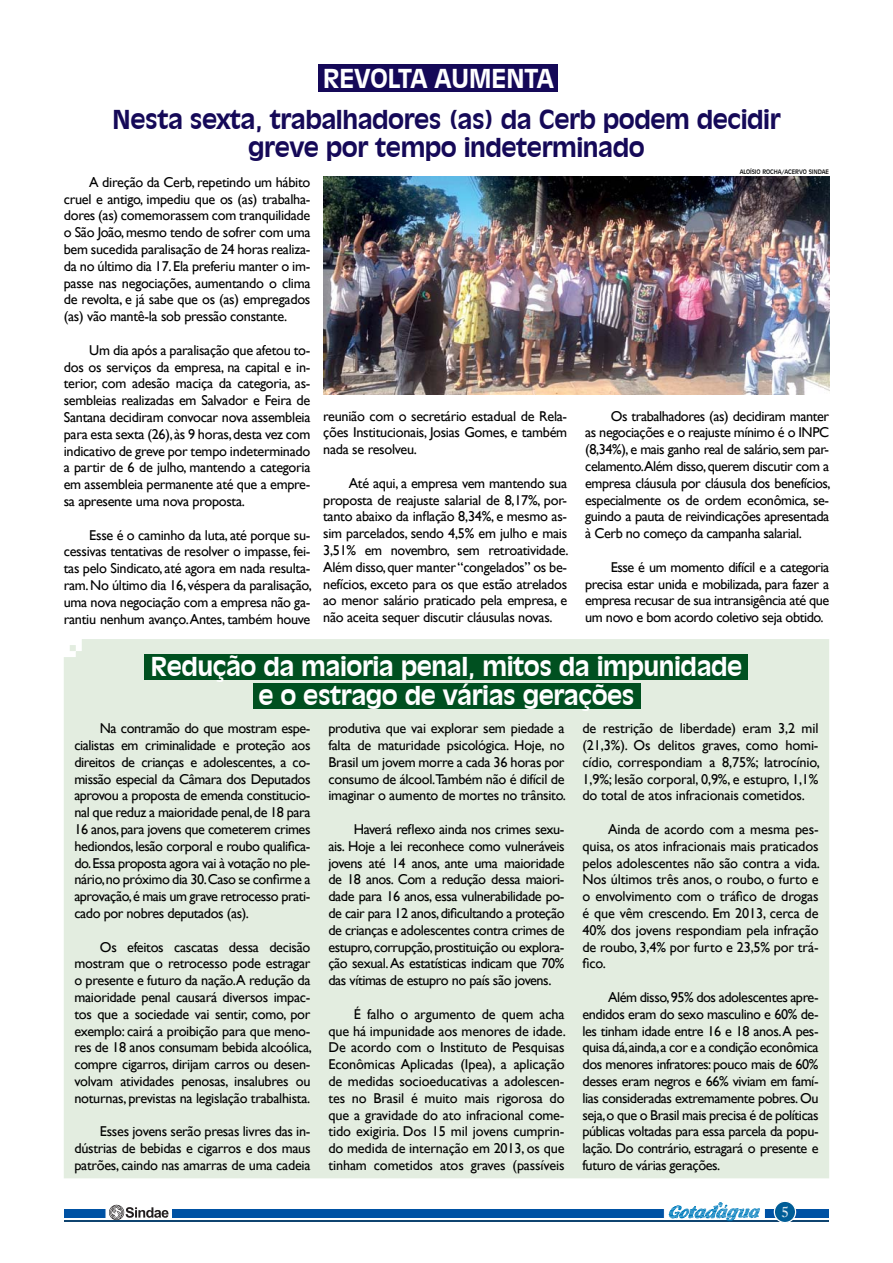
<style>
.page{position:relative;width:893px;height:1263px;background:#fff}
.page>*{position:absolute;margin:0;border:0;box-sizing:border-box;transform-origin:0 0}
.t1{font:700 25.5px/28.5px "Incised 901 BT";letter-spacing:-.02em;color:#fff;text-align:center}
.t2{font:700 25.5px/28.5px "Incised 901 BT";letter-spacing:-.02em;color:#150958;text-align:center}
.t3{font:15px "Imprint MT Shadow";color:#fafafb}
.t4{font:14.25px/16.8px "Gill Sans";letter-spacing:-.02em;color:#000;text-align:justify}
.t5{font:6px "Incised 901 BT";letter-spacing:-.01em;color:#000}
</style>
<div class="page">
<div style="left:64px;top:639px;width:765px;height:539px;background:#e3ede0"></div>
<div style="left:318px;top:64px;width:240px;height:28px;background:#150958"></div>
<img style="left:323px;top:177px;width:506px;height:217px">
<div style="left:145px;top:654px;width:603px;height:25px;background:#005020"></div>
<div style="left:253px;top:684px;width:387px;height:25px;background:#005020"></div>
<div style="left:65px;top:1209px;width:764px;height:9px;background:#0052a4"></div>
<div style="left:106px;top:1197px;width:66px;height:30px;background:#fff"></div>
<div style="left:664px;top:1196px;width:101px;height:29px;background:#fff"></div>
<hr style="left:65px;top:1221px;width:764px;height:1px;background:#0f4470">
<div style="left:774px;top:1201px;width:22px;height:21px;background:#f6f8fa;border-radius:50%"></div>
<div style="left:774px;top:1201px;width:22px;height:22px;background:#005d97;border:1px solid #fff;border-radius:50%"></div>
<svg style="left:669px;top:1202px;width:91px;height:19px"></svg>
<svg style="left:109px;top:1205px;width:60px;height:15px"></svg>
<h1 class="t1" style="left:323px;top:64px;width:233px">REVOLTA AUMENTA</h1>
<h1 class="t2" style="left:112px;top:105px;width:670px">Nesta sexta, trabalhadores (as) da Cerb podem decidir greve por tempo indeterminado</h1>
<p class="t5" style="left:740px;top:168px;width:91px">ALOÍSIO ROCHA/ACERVO SINDAE</p>
<p class="t4" style="left:64px;top:173px;width:248px;text-indent:26px">A direção da Cerb, repetindo um hábito cruel e antigo, impediu que os (as) trabalha&shy;dores (as) comemorassem com tranquilidade o São João, mesmo tendo de sofrer com uma bem sucedida paralisação de 24 horas realiza&shy;da no último dia 17. Ela preferiu manter o im&shy;passe nas negociações, aumentando o clima de revolta, e já sabe que os (as) empregados (as) vão mantê-la sob pressão constante.</p>
<p class="t4" style="left:64px;top:341px;width:248px;text-indent:26px">Um dia após a paralisação que afetou to&shy;dos os serviços da empresa, na capital e in&shy;terior, com adesão maciça da categoria, as&shy;sembleias realizadas em Salvador e Feira de Santana decidiram convocar nova assembleia para esta sexta (26), às 9 horas, desta vez com indicativo de greve por tempo indeterminado a partir de 6 de julho, mantendo a categoria em assembleia permanente até que a empre&shy;sa apresente uma nova proposta.</p>
<p class="t4" style="left:64px;top:526px;width:250px;text-indent:26px">Esse é o caminho da luta, até porque su&shy;cessivas tentativas de resolver o impasse, fei&shy;tas pelo Sindicato, até agora em nada resulta&shy;ram. No último dia 16, véspera da paralisação, uma nova negociação com a empresa não ga&shy;rantiu nenhum avanço. Antes, também houve</p>
<p class="t4" style="left:323px;top:407px;width:246px">reunião com o secretário estadual de Rela&shy;ções Institucionais, Josias Gomes, e também nada se resolveu.</p>
<p class="t4" style="left:323px;top:474px;width:247px;text-indent:26px">Até aqui, a empresa vem mantendo sua proposta de reajuste salarial de 8,17%, por&shy;tanto abaixo da inflação 8,34%, e mesmo as&shy;sim parcelados, sendo 4,5% em julho e mais 3,51% em novembro, sem retroatividade.<br>Além disso, quer manter “congelados” os be&shy;nefícios, exceto para os que estão atrelados ao menor salário praticado pela empresa, e não aceita sequer discutir cláusulas novas.</p>
<p class="t4" style="left:585px;top:407px;width:247px;text-indent:26px">Os trabalhadores (as) decidiram manter as negociações e o reajuste mínimo é o INPC (8,34%), e mais ganho real de salário, sem par&shy;celamento.Além disso, querem discutir com a empresa cláusula por cláusula dos benefícios, especialmente os de ordem econômica, se&shy;guindo a pauta de reivindicações apresentada à Cerb no começo da campanha salarial.</p>
<p class="t4" style="left:585px;top:558px;width:246px;text-indent:26px">Esse é um momento difícil e a categoria precisa estar unida e mobilizada, para fazer a empresa recusar de sua intransigência até que um novo e bom acordo coletivo seja obtido.</p>
<h1 class="t1" style="left:150px;top:653px;width:593px">Redução da maioria penal, mitos da impunidade e o estrago de várias gerações</h1>
<p class="t4" style="left:74px;top:720px;width:238px;text-indent:26px">Na contramão do que mostram espe&shy;cialistas em criminalidade e proteção aos direitos de crianças e adolescentes, a co&shy;missão especial da Câmara dos Deputados aprovou a proposta de emenda constitucio&shy;nal que reduz a maioridade penal, de 18 para 16 anos, para jovens que cometerem crimes hediondos, lesão corporal e roubo qualifica&shy;do. Essa proposta agora vai à votação no ple&shy;nário, no próximo dia 30. Caso se confirme a aprovação, é mais um grave retrocesso prati&shy;cado por nobres deputados (as).</p>
<p class="t4" style="left:74px;top:938px;width:239px;text-indent:26px">Os efeitos cascatas dessa decisão mostram que o retrocesso pode estragar o presente e futuro da nação.A redução da maioridade penal causará diversos impac&shy;tos que a sociedade vai sentir, como, por exemplo: cairá a proibição para que meno&shy;res de 18 anos consumam bebida alcoólica, compre cigarros, dirijam carros ou desen&shy;volvam atividades penosas, insalubres ou noturnas, previstas na legislação trabalhista.</p>
<p class="t4" style="left:74px;top:1123px;width:238px;text-indent:26px">Esses jovens serão presas livres das in&shy;dústrias de bebidas e cigarros e dos maus patrões, caindo nas amarras de uma cadeia</p>
<p class="t4" style="left:328px;top:720px;width:239px">produtiva que vai explorar sem piedade a falta de maturidade psicológica. Hoje, no Brasil um jovem morre a cada 36 horas por consumo de álcool.Também não é difícil de imaginar o aumento de mortes no trânsito.</p>
<p class="t4" style="left:328px;top:821px;width:238px;text-indent:26px">Haverá reflexo ainda nos crimes sexu&shy;ais. Hoje a lei reconhece como vulneráveis jovens até 14 anos, ante uma maioridade de 18 anos. Com a redução dessa maiori&shy;dade para 16 anos, essa vulnerabilidade po&shy;de cair para 12 anos, dificultando a proteção de crianças e adolescentes contra crimes de estupro, corrupção, prostituição ou explora&shy;ção sexual. As estatísticas indicam que 70% das vítimas de estupro no país são jovens.</p>
<p class="t4" style="left:328px;top:1005px;width:239px;text-indent:26px">É falho o argumento de quem acha que há impunidade aos menores de idade.<br>De acordo com o Instituto de Pesquisas Econômicas Aplicadas (Ipea), a aplicação de medidas socioeducativas a adolescen&shy;tes no Brasil é muito mais rigorosa do que a gravidade do ato infracional come&shy;tido exigiria. Dos 15 mil jovens cumprin&shy;do medida de internação em 2013, os que tinham cometidos atos graves (passíveis</p>
<p class="t4" style="left:582px;top:720px;width:239px">de restrição de liberdade) eram 3,2 mil (21,3%). Os delitos graves, como homi&shy;cídio, correspondiam a 8,75%; latrocínio, 1,9%; lesão corporal, 0,9%, e estupro, 1,1% do total de atos infracionais cometidos.</p>
<p class="t4" style="left:582px;top:821px;width:239px;text-indent:26px">Ainda de acordo com a mesma pes&shy;quisa, os atos infracionais mais praticados pelos adolescentes não são contra a vida.<br>Nos últimos três anos, o roubo, o furto e o envolvimento com o tráfico de drogas é que vêm crescendo. Em 2013, cerca de 40% dos jovens respondiam pela infração de roubo, 3,4% por furto e 23,5% por trá&shy;fico.</p>
<p class="t4" style="left:582px;top:989px;width:238px;text-indent:26px">Além disso, 95% dos adolescentes apre&shy;endidos eram do sexo masculino e 60% de&shy;les tinham idade entre 16 e 18 anos. A pes&shy;quisa dá, ainda, a cor e a condição econômica dos menores infratores: pouco mais de 60% desses eram negros e 66% viviam em famí&shy;lias consideradas extremamente pobres. Ou seja, o que o Brasil mais precisa é de políticas públicas voltadas para essa parcela da popu&shy;lação. Do contrário, estragará o presente e futuro de várias gerações.</p>
<p class="t3" style="left:781px;top:1203px;width:9px">5</p>
</div>
